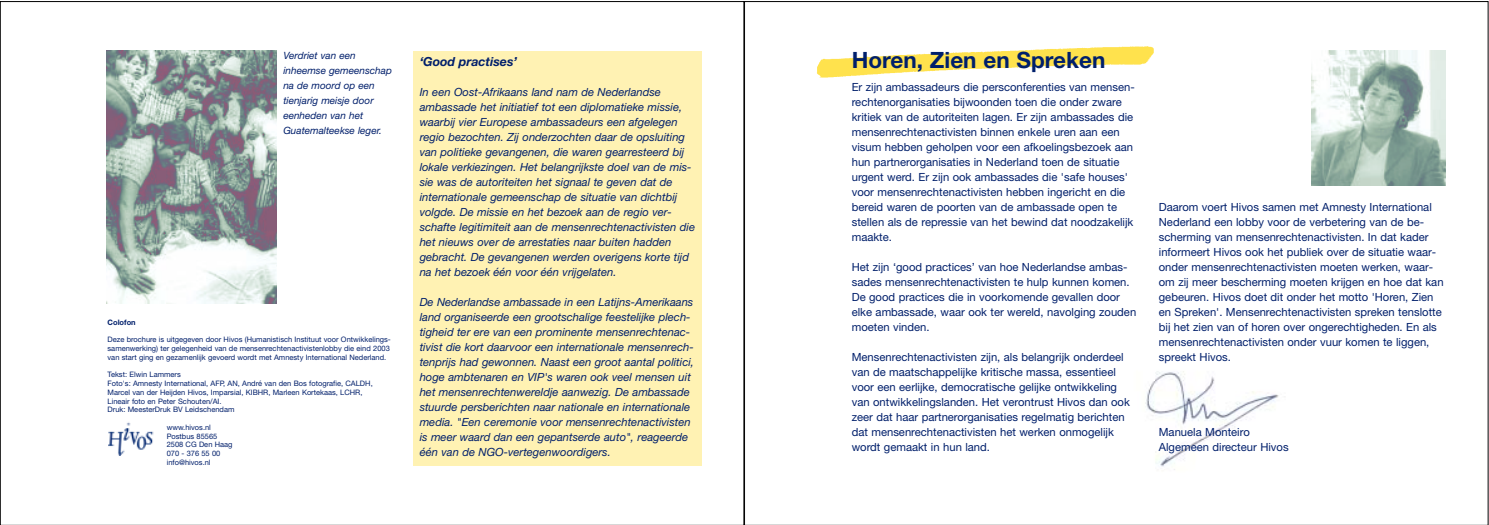
<style>
.page{position:relative;width:1489px;height:525px;background:#fff}
.page>*{position:absolute;margin:0;border:0;box-sizing:border-box;transform-origin:0 0}
.t1{font:700 22.5px "Helvetica Neue";color:#001f6b}
.t2{font:italic 700 12.5px "Helvetica Neue";color:#001f6b}
.t3{font:11.25px/15px "Helvetica Neue";color:#001f6b}
.t4{font:italic 11.25px/15px "Helvetica Neue";color:#001f6b}
.t5{font:italic 10px/15px "Helvetica Neue";color:#001f6b}
.t6{font:7.5px/8.8px "Helvetica Neue";color:#001f6b}
.t7{font:700 7.5px "Helvetica Neue";color:#001f6b}
</style>
<div class="page">
<img style="left:817px;top:46px;width:337px;height:32px">
<div style="left:413px;top:51px;width:289px;height:414px;background:#fff2b3"></div>
<img style="left:108px;top:422px;width:46px;height:33px">
<img style="left:106px;top:51px;width:171px;height:253px">
<img style="left:1145px;top:371px;width:134px;height:99px">
<img style="left:1311px;top:51px;width:135px;height:135px">
<p class="t5" style="left:283px;top:49px;width:110px">Verdriet van een inheemse gemeenschap na de moord op een tienjarig meisje door eenheden van het<br>Guatemalteekse leger.</p>
<p class="t7" style="left:108px;top:319px;width:30px">Colofon</p>
<p class="t6" style="left:108px;top:336px;width:285px">Deze brochure is uitgegeven door Hivos (Humanistisch Instituut voor Ontwikkelings&shy;samenwerking) ter gelegenheid van de mensenrechtenactivistenlobby die eind 2003 van start ging en gezamenlijk gevoerd wordt met Amnesty International Nederland.</p>
<p class="t6" style="left:108px;top:371px;width:267px">Tekst: Elwin Lammers<br>Foto's: Amnesty International, AFP, AN, André van den Bos fotografie, CALDH, Marcel van der Heijden Hivos, Imparsial, KIBHR, Marleen Kortekaas, LCHR, Lineair foto en Peter Schouten/AI.<br>Druk: MeesterDruk BV Leidschendam</p>
<p class="t6" style="left:167px;top:423px;width:67px">www.hivos.nl<br>Postbus 85565<br>2508 CG Den Haag<br>070 - 376 55 00 info@hivos.nl</p>
<p class="t2" style="left:420px;top:57px;width:99px">‘Good practises’</p>
<h1 class="t1" style="left:852px;top:52px;width:255px">Horen, Zien en Spreken</h1>
<p class="t4" style="left:420px;top:86px;width:277px">In een Oost-Afrikaans land nam de Nederlandse ambassade het initiatief tot een diplomatieke missie, waarbij vier Europese ambassadeurs een afgelegen regio bezochten. Zij onderzochten daar de opsluiting van politieke gevangenen, die waren gearresteerd bij lokale verkiezingen. Het belangrijkste doel van de mis&shy;sie was de autoriteiten het signaal te geven dat de internationale gemeenschap de situatie van dichtbij volgde. De missie en het bezoek aan de regio ver&shy;schafte legitimiteit aan de mensenrechtenactivisten die het nieuws over de arrestaties naar buiten hadden gebracht. De gevangenen werden overigens korte tijd na het bezoek één voor één vrijgelaten.</p>
<p class="t4" style="left:420px;top:296px;width:276px">De Nederlandse ambassade in een Latijns-Amerikaans land organiseerde een grootschalige feestelijke plech&shy;tigheid ter ere van een prominente mensenrechtenac&shy;tivist die kort daarvoor een internationale mensenrech&shy;tenprijs had gewonnen. Naast een groot aantal politici, hoge ambtenaren en VIP's waren ook veel mensen uit het mensenrechtenwereldje aanwezig. De ambassade stuurde persberichten naar nationale en internationale media. "Een ceremonie voor mensenrechtenactivisten is meer waard dan een gepantserde auto", reageerde één van de NGO-vertegenwoordigers.</p>
<p class="t3" style="left:852px;top:80px;width:284px">Er zijn ambassadeurs die persconferenties van mensen&shy;rechtenorganisaties bijwoonden toen die onder zware kritiek van de autoriteiten lagen. Er zijn ambassades die mensenrechtenactivisten binnen enkele uren aan een visum hebben geholpen voor een afkoelingsbezoek aan hun partnerorganisaties in Nederland toen de situatie urgent werd. Er zijn ook ambassades die 'safe houses' voor mensenrechtenactivisten hebben ingericht en die bereid waren de poorten van de ambassade open te stellen als de repressie van het bewind dat noodzakelijk maakte.</p>
<p class="t3" style="left:852px;top:260px;width:286px">Het zijn ‘good practices’ van hoe Nederlandse ambas&shy;sades mensenrechtenactivisten te hulp kunnen komen.<br>De good practices die in voorkomende gevallen door elke ambassade, waar ook ter wereld, navolging zouden moeten vinden.</p>
<p class="t3" style="left:852px;top:350px;width:280px">Mensenrechtenactivisten zijn, als belangrijk onderdeel van de maatschappelijke kritische massa, essentieel voor een eerlijke, democratische gelijke ontwikkeling van ontwikkelingslanden. Het verontrust Hivos dan ook zeer dat haar partnerorganisaties regelmatig berichten dat mensenrechtenactivisten het werken onmogelijk wordt gemaakt in hun land.</p>
<p class="t3" style="left:1159px;top:200px;width:286px">Daarom voert Hivos samen met Amnesty International Nederland een lobby voor de verbetering van de be&shy;scherming van mensenrechtenactivisten. In dat kader informeert Hivos ook het publiek over de situatie waar&shy;onder mensenrechtenactivisten moeten werken, waar&shy;om zij meer bescherming moeten krijgen en hoe dat kan gebeuren. Hivos doet dit onder het motto 'Horen, Zien en Spreken'. Mensenrechtenactivisten spreken tenslotte bij het zien van of horen over ongerechtigheden. En als mensenrechtenactivisten onder vuur komen te liggen, spreekt Hivos.</p>
<p class="t3" style="left:1159px;top:425px;width:131px">Manuela Monteiro<br>Algemeen directeur Hivos</p>
</div>
